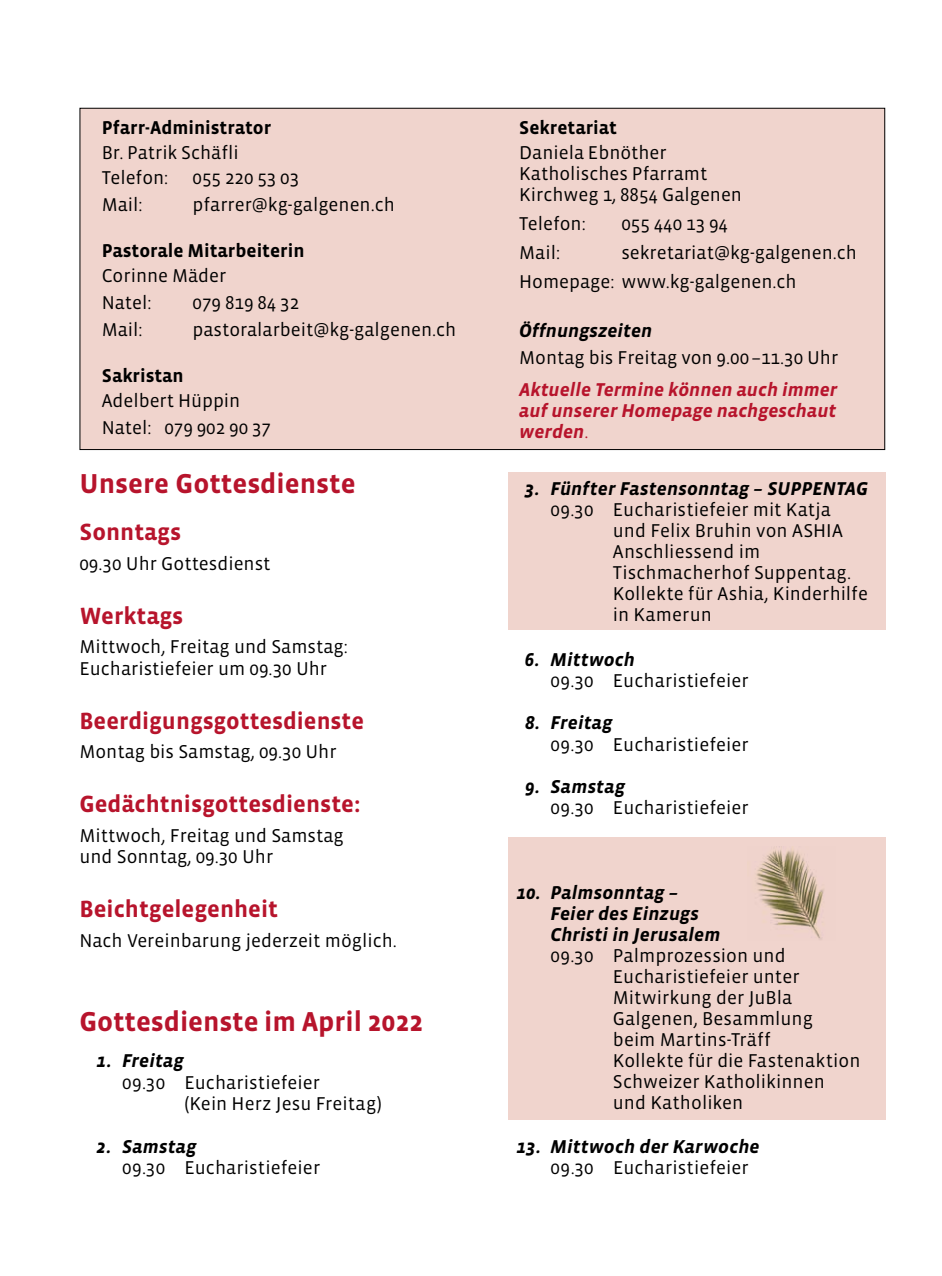
<style>
.page{position:relative;width:942px;height:1276px;background:#fff}
.page>*{position:absolute;margin:0;border:0;box-sizing:border-box;transform-origin:0 0}
.t1{font:700 28px "Vista Sans";letter-spacing:-.005em;color:#b7142c}
.t2{font:700 24px "Vista Sans";color:#b7142c}
.t3{font:19px/21px "Vista Sans";color:#000}
.t4{font:italic 700 19px/21px "Vista Sans";letter-spacing:.005em;color:#000}
.t5{font:italic 700 19px/21px "Vista Sans";color:#b7142c;text-align:justify}
.t6{font:700 19px "Vista Sans";color:#000}
.s1{font-weight:400;font-style:normal}
</style>
<div class="page">
<div style="left:507px;top:471px;width:377px;height:158px;background:#f0d4cd"></div>
<div style="left:507px;top:837px;width:377px;height:283px;background:#f0d4cd"></div>
<div style="left:80px;top:108px;width:804px;height:341px;background:#f0d4cd"></div>
<img style="left:756px;top:846px;width:68px;height:94px">
<p class="t6" style="left:102px;top:118px;width:171px">Pfarr-Administrator</p>
<p class="t3" style="left:102px;top:140px;width:138px;line-height:25px">Br. Patrik Schäfli<br>Telefon:</p>
<p class="t3" style="left:192px;top:167px;width:108px">055 220 53 03</p>
<p class="t3" style="left:102px;top:194px;width:42px">Mail:</p>
<p class="t3" style="left:192px;top:194px;width:204px">pfarrer@kg-galgenen.ch</p>
<p class="t6" style="left:102px;top:241px;width:204px">Pastorale Mitarbeiterin</p>
<p class="t3" style="left:102px;top:262px;width:126px;line-height:27px">Corinne Mäder<br>Natel:</p>
<p class="t3" style="left:192px;top:292px;width:108px">079 819 84 32</p>
<p class="t3" style="left:102px;top:319px;width:42px">Mail:</p>
<p class="t3" style="left:192px;top:319px;width:265px">pastoralarbeit@kg-galgenen.ch</p>
<p class="t6" style="left:102px;top:366px;width:83px">Sakristan</p>
<p class="t3" style="left:102px;top:387px;width:171px;line-height:27px">Adelbert Hüppin<br>Natel: 079 902 90 37</p>
<h1 class="t1" style="left:79px;top:469px;width:278px">Unsere Gottesdienste</h1>
<p class="t2" style="left:79px;top:520px;width:103px">Sonntags</p>
<p class="t3" style="left:79px;top:553px;width:192px">09.30 Uhr Gottesdienst</p>
<p class="t2" style="left:79px;top:603px;width:105px">Werktags</p>
<p class="t3" style="left:79px;top:637px;width:270px">Mittwoch, Freitag und Samstag:<br>Eucharistiefeier um 09.30 Uhr</p>
<p class="t2" style="left:79px;top:708px;width:286px">Beerdigungsgottesdienste</p>
<p class="t3" style="left:79px;top:742px;width:258px">Montag bis Samstag, 09.30 Uhr</p>
<p class="t2" style="left:79px;top:792px;width:282px">Gedächtnisgottesdienste:</p>
<p class="t3" style="left:79px;top:825px;width:266px">Mittwoch, Freitag und Samstag und Sonntag, 09.30 Uhr</p>
<p class="t2" style="left:79px;top:897px;width:200px">Beichtgelegenheit</p>
<p class="t3" style="left:79px;top:930px;width:319px">Nach Vereinbarung jederzeit möglich.</p>
<h1 class="t1" style="left:79px;top:1007px;width:345px">Gottesdienste im April 2022</h1>
<p class="t4" style="left:96px;top:1051px;width:89px">1. Freitag</p>
<p class="t3" style="left:184px;top:1072px;width:199px;text-indent:-62px">09.30 Eucharistiefeier<br>(Kein Herz Jesu Freitag)</p>
<p class="t4" style="left:96px;top:1136px;width:101px">2. Samstag</p>
<p class="t3" style="left:122px;top:1157px;width:199px">09.30 Eucharistiefeier</p>
<p class="t6" style="left:519px;top:118px;width:99px">Sekretariat</p>
<p class="t3" style="left:519px;top:142px;width:224px">Daniela Ebnöther<br>Katholisches Pfarramt<br>Kirchweg 1, 8854 Galgenen</p>
<p class="t3" style="left:519px;top:213px;width:68px">Telefon:</p>
<p class="t3" style="left:621px;top:213px;width:108px">055 440 13 94</p>
<p class="t3" style="left:519px;top:242px;width:42px">Mail:</p>
<p class="t3" style="left:519px;top:238px;width:339px;line-height:29px;text-indent:102px">sekretariat@kg-galgenen.ch<br>Homepage: www.kg-galgenen.ch</p>
<p class="t4" style="left:519px;top:320px;width:134px">Öffnungszeiten</p>
<p class="t3" style="left:519px;top:347px;width:320px">Montag bis Freitag von 9.00 –11.30 Uhr</p>
<p class="t5" style="left:519px;top:379px;width:319px">Aktuelle Termine können auch immer auf unserer Homepage nachgeschaut werden<span class="s1">.</span></p>
<p class="t4" style="left:524px;top:478px;width:345px">3. Fünfter Fastensonntag – SUPPENTAG</p>
<p class="t3" style="left:612px;top:499px;width:256px;text-indent:-62px">09.30 Eucharistiefeier mit Katja und Felix Bruhin von ASHIA<br>Anschliessend im<br>Tischmacherhof Suppentag.<br>Kollekte für Ashia, Kinderhilfe in Kamerun</p>
<p class="t4" style="left:524px;top:649px;width:112px">6. Mittwoch</p>
<p class="t3" style="left:550px;top:670px;width:199px">09.30 Eucharistiefeier</p>
<p class="t4" style="left:525px;top:713px;width:89px">8. Freitag</p>
<p class="t3" style="left:550px;top:734px;width:199px">09.30 Eucharistiefeier</p>
<p class="t4" style="left:525px;top:776px;width:101px">9. Samstag</p>
<p class="t3" style="left:550px;top:797px;width:199px">09.30 Eucharistiefeier</p>
<p class="t4" style="left:550px;top:882px;width:171px;text-indent:-34px">10. Palmsonntag –<br>Feier des Einzugs<br>Christi in Jerusalem</p>
<p class="t3" style="left:612px;top:945px;width:249px;text-indent:-62px">09.30 Palmprozession und<br>Eucharistiefeier unter<br>Mitwirkung der JuBla<br>Galgenen, Besammlung<br>beim Martins-Träff<br>Kollekte für die Fastenaktion<br>Schweizer Katholikinnen und Katholiken</p>
<p class="t4" style="left:516px;top:1136px;width:244px">13. Mittwoch der Karwoche</p>
<p class="t3" style="left:550px;top:1157px;width:199px">09.30 Eucharistiefeier</p>
</div>
